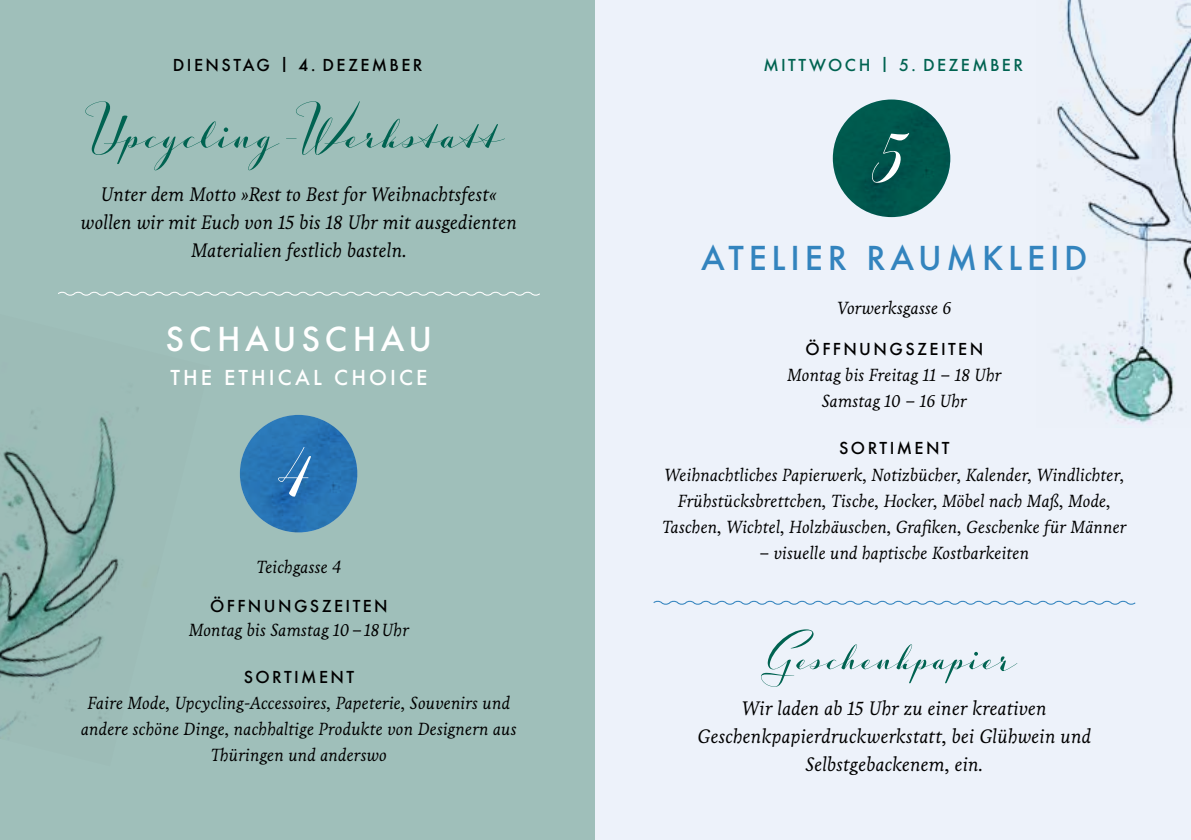
<style>
.page{position:relative;width:1191px;height:840px;background:#fff}
.page>*{position:absolute;margin:0;border:0;box-sizing:border-box;transform-origin:0 0}
.t1{font:120px "Luxus Brut Sparkling";color:#fff}
.t2{font:70px "Luxus Brut Sparkling";color:#006351}
.t3{font:60px "Luxus Brut Sparkling";color:#006351}
.t4{font:500 32px "Futura";letter-spacing:.15em;color:#3384be}
.t5{font:500 32px "Futura";letter-spacing:.15em;color:#fff}
.t6{font:italic 20px/28px "Livory";color:#000;text-align:center}
.t7{font:500 20px "Futura";letter-spacing:.15em;color:#fff}
.t8{font:italic 18px/26px "Livory";color:#000;text-align:center}
.t9{font:500 16px "Futura";letter-spacing:.15em;color:#000}
.t10{font:500 16px "Futura";letter-spacing:.15em;color:#006351}
</style>
<div class="page">
<div style="left:0;top:0;width:595px;height:839px;background:#9fbfba"></div>
<img style="left:0;top:407px;width:139px;height:325px">
<svg style="left:58px;top:291px;width:482px;height:5px"></svg>
<div style="left:240px;top:414px;width:117px;height:118px;background:#2774b5;border-radius:50%"></div>
<div style="left:595px;top:0;width:596px;height:839px;background:#edf2fa"></div>
<svg style="left:653px;top:600px;width:483px;height:5px"></svg>
<div style="left:833px;top:99px;width:117px;height:118px;background:#00574d;border-radius:50%"></div>
<img style="left:1036px;top:0;width:155px;height:424px">
<p class="t9" style="left:173px;top:54px;width:251px">DIENSTAG | 4. DEZEMBER</p>
<p class="t10" style="left:763px;top:54px;width:261px">MITTWOCH | 5. DEZEMBER</p>
<h2 class="t2" style="left:93px;top:83px;width:413px">Upcycling-Werkstatt</h2>
<p class="t6" style="left:81px;top:180px;width:438px">Unter dem Motto »Rest to Best for Weihnachtsfest« wollen wir mit Euch von 15 bis 18 Uhr mit ausgedienten<br>Materialien festlich basteln.</p>
<h3 class="t5" style="left:166px;top:317px;width:268px">SCHAUSCHAU</h3>
<p class="t7" style="left:170px;top:364px;width:258px">THE ETHICAL CHOICE</p>
<h1 class="t1" style="left:284px;top:384px;width:36px">4</h1>
<p class="t8" style="left:256px;top:554px;width:86px">Teichgasse 4</p>
<p class="t9" style="left:210px;top:594px;width:179px">ÖFFNUNGSZEITEN</p>
<p class="t8" style="left:189px;top:616px;width:222px">Montag bis Samstag 10–18Uhr</p>
<p class="t9" style="left:244px;top:665px;width:112px">SORTIMENT</p>
<p class="t8" style="left:81px;top:689px;width:437px">Faire Mode, Upcycling-Accessoires, Papeterie, Souvenirs und andere schöne Dinge, nachhaltige Produkte von Designern aus<br>Thüringen und anderswo</p>
<h1 class="t1" style="left:877px;top:71px;width:36px">5</h1>
<h3 class="t4" style="left:701px;top:236px;width:388px">ATELIER RAUMKLEID</h3>
<p class="t8" style="left:837px;top:295px;width:116px">Vorwerksgasse 6</p>
<p class="t9" style="left:805px;top:338px;width:179px">ÖFFNUNGSZEITEN</p>
<p class="t8" style="left:787px;top:362px;width:216px">Montag bis Freitag 11 – 18 Uhr<br>Samstag 10 – 16 Uhr</p>
<p class="t9" style="left:839px;top:437px;width:112px">SORTIMENT</p>
<p class="t8" style="left:662px;top:461px;width:466px">Weihnachtliches Papierwerk, Notizbücher, Kalender, Windlichter,<br>Frühstücksbrettchen, Tische, Hocker, Möbel nach Maß, Mode,<br>Taschen, Wichtel, Holzhäuschen, Grafiken, Geschenke für Männer</p>
<p class="t8" style="left:759px;top:539px;width:271px">– visuelle und haptische Kostbarkeiten</p>
<h3 class="t3" style="left:767px;top:613px;width:253px">Geschenkpapier</h3>
<p class="t6" style="left:697px;top:694px;width:395px">Wir laden ab 15 Uhr zu einer kreativen<br>Geschenkpapierdruckwerkstatt, bei Glühwein und<br>Selbstgebackenem, ein.</p>
</div>
